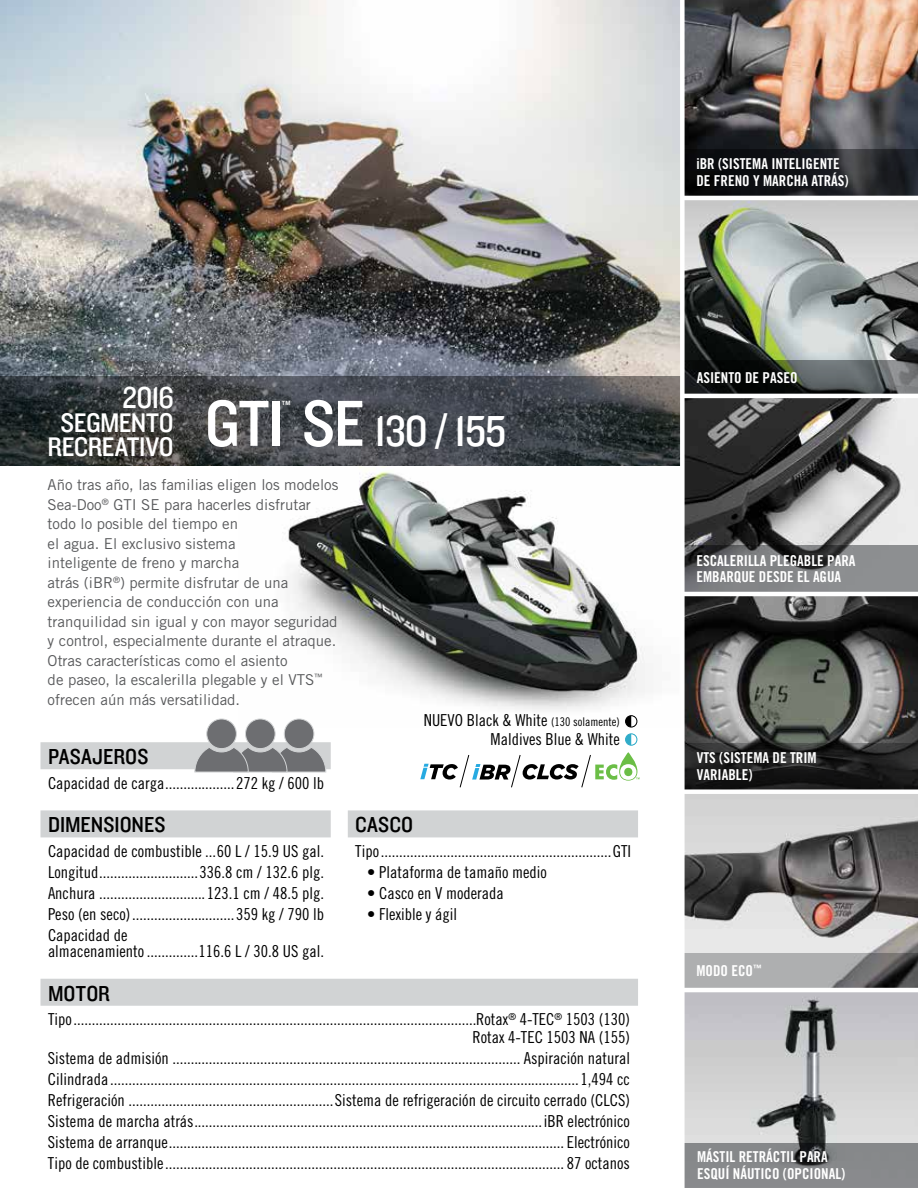
<style>
.page{position:relative;width:918px;height:1188px;background:#fff}
.page>*{position:absolute;margin:0;border:0;box-sizing:border-box;transform-origin:0 0}
.t1{font:67.5px "Knockout 30 Junior Welterwt";color:#fff}
.t2{font:45px "Knockout 30 Junior Welterwt";letter-spacing:-.02em;color:#fff}
.t3{font:31.35px "Knockout 30 Junior Welterwt";color:#fff}
.t4{font:27.9px/24px "Knockout 30 Junior Welterwt";letter-spacing:-.02em;color:#fff;text-align:center}
.t5{font:22.5px "Knockout 30 Junior Welterwt";letter-spacing:.005em;color:#000}
.t6{font:16.5px/21px "Trade Gothic LT Std Cn 18";color:#000;text-align:justify}
.t7{font:15px/19.5px "Trade Gothic LT Std";color:#58595b}
.t8{font:15px/16.5px "Trade Gothic LT Std Bd Cn 20";color:#fff}
.t9{font:13.8px "Knockout 30 Junior Welterwt";color:#fff}
.s1{font-size:67.5px}
.s2{font-size:12px}
</style>
<div class="page">
<img style="left:685px;top:0;width:233px;height:149px">
<img style="left:238px;top:465px;width:442px;height:263px">
<img style="left:685px;top:200px;width:233px;height:345px">
<svg style="left:685px;top:360px;width:233px;height:34px;background:#3b3f3e"></svg>
<img style="left:685px;top:596px;width:233px;height:547px">
<hr style="left:682px;top:394px;width:236px;height:4px;background:#fff">
<svg style="left:685px;top:743px;width:233px;height:46px;background:#1e1f1f"></svg>
<svg style="left:685px;top:954px;width:233px;height:34px;background:#949495"></svg>
<svg style="left:685px;top:545px;width:233px;height:47px;background:#747577"></svg>
<svg style="left:685px;top:1143px;width:233px;height:45px;background:#808284"></svg>
<hr style="left:682px;top:988px;width:236px;height:4px;background:#fff">
<svg style="left:685px;top:149px;width:233px;height:47px;background:#191b1f"></svg>
<img style="left:0;top:0;width:680px;height:376px">
<svg style="left:0;top:376px;width:680px;height:89px;background:#3f4346"></svg>
<div style="left:40px;top:742px;width:291px;height:27px;background:#d1d3d4"></div>
<div style="left:284px;top:719px;width:30px;height:30px;background:#6d6e71;border:1px solid #d1d3d4;border-radius:50%"></div>
<div style="left:245px;top:719px;width:30px;height:30px;background:#6d6e71;border:1px solid #d1d3d4;border-radius:50%"></div>
<div style="left:206px;top:719px;width:31px;height:30px;background:#6d6e71;border:1px solid #d1d3d4;border-radius:50%"></div>
<svg style="left:194px;top:746px;width:132px;height:27px"></svg>
<div style="left:40px;top:979px;width:598px;height:27px;background:#d1d3d4"></div>
<div style="left:40px;top:810px;width:291px;height:27px;background:#d1d3d4"></div>
<div style="left:348px;top:810px;width:290px;height:27px;background:#d1d3d4"></div>
<svg style="left:420px;top:754px;width:220px;height:34px"></svg>
<div style="left:626px;top:734px;width:11px;height:11px;background:#30acc9;border-radius:50%"></div>
<svg style="left:631px;top:734px;width:6px;height:11px"></svg>
<div style="left:625px;top:733px;width:12px;height:13px;border:1px solid #30acc9;border-radius:50%"></div>
<div style="left:626px;top:716px;width:11px;height:11px;background:#000;border-radius:50%"></div>
<svg style="left:631px;top:716px;width:6px;height:11px"></svg>
<div style="left:625px;top:715px;width:12px;height:13px;border:1px solid #000;border-radius:50%"></div>
<div style="left:682px;top:789px;width:236px;height:5px;background:#fff"></div>
<p class="t8" style="left:696px;top:156px;width:154px">iBR (SISTEMA INTELIGENTE<br>DE FRENO Y MARCHA ATRÁS)</p>
<h3 class="t3" style="left:122px;top:376px;width:53px">2016</h3>
<h3 class="t4" style="left:47px;top:409px;width:128px">SEGMENTO<br>RECREATIVO</h3>
<h1 class="t1" style="left:205px;top:378px;width:80px">GTI</h1>
<p class="t9" style="left:282px;top:396px;width:11px">™</p>
<h2 class="t2" style="left:302px;top:401px;width:206px"><span class="s1">SE</span> 130 / 155</h2>
<p class="t7" style="left:48px;top:475px;width:292px">Año tras año, las familias eligen los modelos Sea-Doo<sup>®</sup> GTI SE para hacerles disfrutar todo lo posible del tiempo en<br>el agua. El exclusivo sistema<br>inteligente de freno y marcha<br>atrás (iBR<sup>®</sup>) permite disfrutar de una experiencia de conducción con una tranquilidad sin igual y con mayor seguridad y control, especialmente durante el atraque.<br>Otras características como el asiento<br>de paseo, la escalerilla plegable y el VTS<sup>™ </sup>ofrecen aún más versatilidad.</p>
<h3 class="t5" style="left:48px;top:742px;width:102px">PASAJEROS</h3>
<p class="t6" style="left:48px;top:772px;width:277px">Capacidad de carga...................272 kg / 600 lb</p>
<h3 class="t5" style="left:48px;top:810px;width:119px">DIMENSIONES</h3>
<p class="t6" style="left:48px;top:840px;width:278px">Capacidad de combustible ...60 L / 15.9 US gal.<br>Longitud...........................336.8 cm / 132.6 plg.<br>Anchura .............................123.1 cm / 48.5 plg.<br>Peso (en seco)............................359 kg / 790 lb Capacidad de</p>
<p class="t6" style="left:48px;top:941px;width:278px">almacenamiento..............116.6 L / 30.8 US gal.</p>
<p class="t6" style="left:424px;top:709px;width:198px">NUEVO Black &amp; White <span class="s2">(130 solamente)</span></p>
<p class="t6" style="left:491px;top:728px;width:131px">Maldives Blue &amp; White</p>
<h3 class="t5" style="left:355px;top:810px;width:59px">CASCO</h3>
<p class="t6" style="left:355px;top:840px;width:277px">Tipo...............................................................GTI</p>
<p class="t6" style="left:367px;top:861px;width:181px">• Plataforma de tamaño medio</p>
<p class="t6" style="left:367px;top:882px;width:138px">• Casco en V moderada</p>
<p class="t6" style="left:367px;top:903px;width:91px">• Flexible y ágil</p>
<h3 class="t5" style="left:48px;top:978px;width:63px">MOTOR</h3>
<p class="t6" style="left:48px;top:1010px;width:584px;line-height:18px;text-align:right">Tipo..............................................................................................................Rotax<sup>®</sup> 4-TEC<sup>®</sup> 1503 (130)<br>Rotax 4-TEC 1503 NA (155)</p>
<p class="t6" style="left:48px;top:1048px;width:584px">Sistema de admisión ............................................................................................... Aspiración natural Cilindrada................................................................................................................................1,494 cc Refrigeración ........................................................Sistema de refrigeración de circuito cerrado (CLCS)<br>Sistema de marcha atrás...............................................................................................iBR electrónico Sistema de arranque............................................................................................................ Electrónico Tipo de combustible............................................................................................................. 87 octanos</p>
<p class="t8" style="left:697px;top:369px;width:102px">ASIENTO DE PASEO</p>
<p class="t8" style="left:696px;top:552px;width:161px">ESCALERILLA PLEGABLE PARA<br>EMBARQUE DESDE EL AGUA</p>
<p class="t8" style="left:697px;top:750px;width:121px">VTS (SISTEMA DE TRIM<br>VARIABLE)</p>
<p class="t8" style="left:696px;top:962px;width:67px">MODO ECO<sup>™</sup></p>
<p class="t8" style="left:697px;top:1149px;width:150px">MÁSTIL RETRÁCTIL PARA<br>ESQUÍ NÁUTICO (OPCIONAL)</p>
</div>
